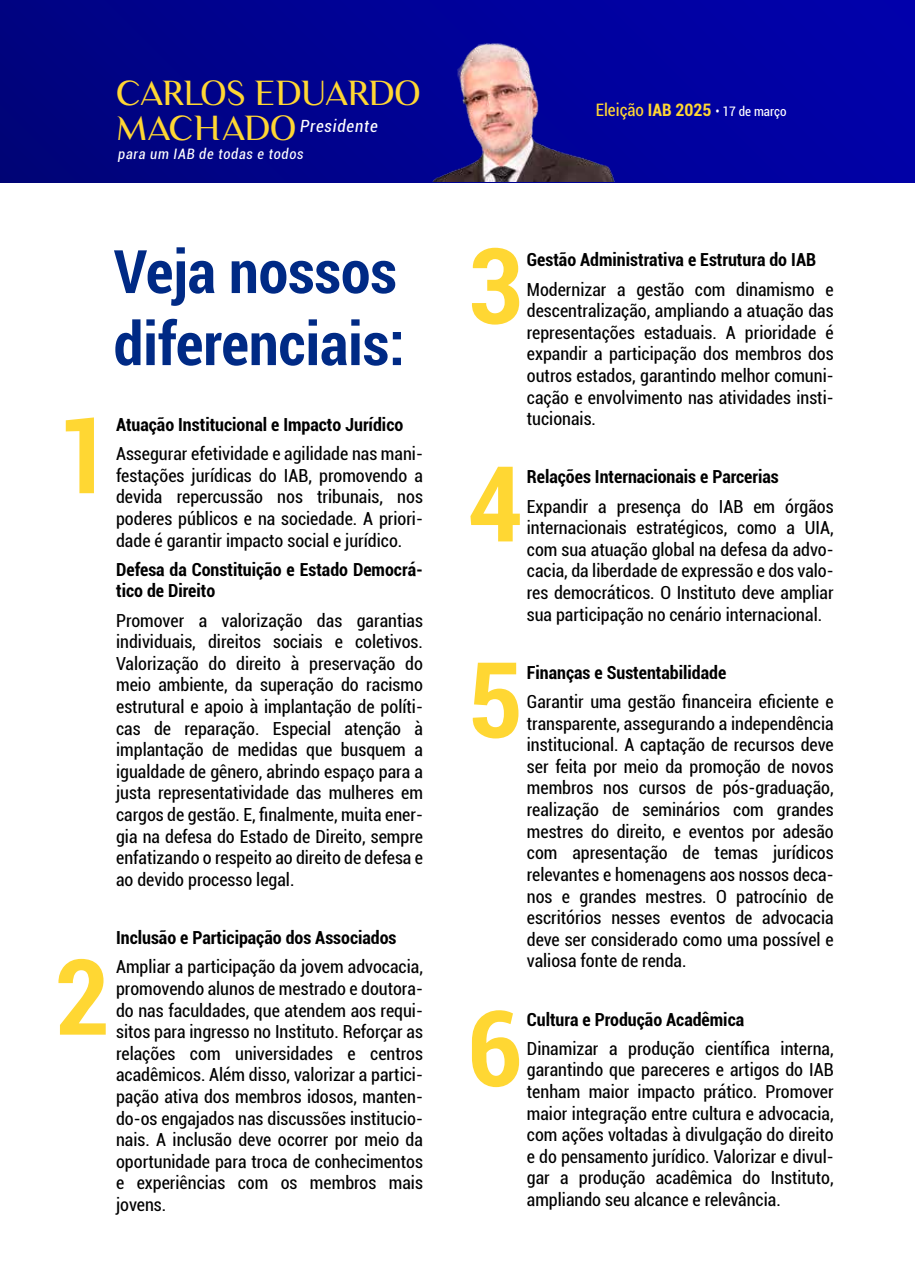
<style>
.page{position:relative;width:915px;height:1285px;background:#fff}
.page>*{position:absolute;margin:0;border:0;box-sizing:border-box;transform-origin:0 0}
.t1{font:700 condensed 105px/217.8px "Roboto";color:#ffd733}
.t2{font:700 condensed 60px/72px "Roboto";color:#002a85}
.t3{font:33.15px/35.8px "Luxia Display";letter-spacing:-.03em;color:#ffd733}
.t4{font:condensed 18px/21.6px "Roboto";color:#000;text-align:justify}
.t5{font:700 condensed 18px/21.6px "Roboto";color:#000}
.t6{font:italic condensed 16.8px "Roboto";letter-spacing:.05em;color:#fff}
.t7{font:italic condensed 14.4px "Roboto";letter-spacing:.05em;color:#fff}
.t8{font:condensed 13.05px "Roboto";color:#fff}
.s1{font-size:17.1px;color:#ffd733}
.s2{font-weight:700;font-size:17.1px;color:#ffd733}
</style>
<div class="page">
<div style="left:0;top:0;width:914px;height:183px;background:linear-gradient(to right,#00037e,#0100ad)"></div>
<img style="left:429px;top:33px;width:194px;height:149px">
<h3 class="t3" style="left:116px;top:74px;width:306px">CARLOS EDUARDO<br>MACHADO</h3>
<p class="t7" style="left:118px;top:144px;width:187px">para um IAB de todas e todos</p>
<p class="t6" style="left:300px;top:114px;width:79px">Presidente</p>
<h2 class="t2" style="left:114px;top:233px;width:292px">Veja nossos diferenciais:</h2>
<h1 class="t1" style="left:56px;top:343px;width:57px">1</h1>
<p class="t5" style="left:116px;top:413px;width:288px">Atuação Institucional e Impacto Jurídico</p>
<p class="t4" style="left:116px;top:442px;width:308px">Assegurar efetividade e agilidade nas mani&shy;festações jurídicas do IAB, promovendo a devida repercussão nos tribunais, nos poderes públicos e na sociedade. A priori&shy;dade é garantir impacto social e jurídico.</p>
<p class="t5" style="left:116px;top:558px;width:308px">Defesa da Constituição e Estado Democrá&shy;tico de Direito</p>
<p class="t4" style="left:116px;top:608px;width:308px">Promover a valorização das garantias individuais, direitos sociais e coletivos.<br>Valorização do direito à preservação do meio ambiente, da superação do racismo estrutural e apoio à implantação de políti&shy;cas de reparação. Especial atenção à implantação de medidas que busquem a igualdade de gênero, abrindo espaço para a justa representatividade das mulheres em cargos de gestão. E, finalmente, muita ener&shy;gia na defesa do Estado de Direito, sempre enfatizando o respeito ao direito de defesa e ao devido processo legal.</p>
<h1 class="t1" style="left:54px;top:884px;width:57px">2</h1>
<p class="t5" style="left:116px;top:926px;width:282px">Inclusão e Participação dos Associados</p>
<p class="t4" style="left:116px;top:955px;width:308px">Ampliar a participação da jovem advocacia, promovendo alunos de mestrado e doutora&shy;do nas faculdades, que atendem aos requi&shy;sitos para ingresso no Instituto. Reforçar as relações com universidades e centros acadêmicos. Além disso, valorizar a partici&shy;pação ativa dos membros idosos, manten&shy;do-os engajados nas discussões institucio&shy;nais. A inclusão deve ocorrer por meio da oportunidade para troca de conhecimentos e experiências com os membros mais jovens.</p>
<p class="t8" style="left:595px;top:102px;width:192px"><span class="s1">Eleição</span> <span class="s2">IAB 2025</span> • 17 de março</p>
<h1 class="t1" style="left:467px;top:173px;width:57px">3<br>4</h1>
<p class="t5" style="left:526px;top:248px;width:291px">Gestão Administrativa e Estrutura do IAB</p>
<p class="t4" style="left:526px;top:278px;width:308px">Modernizar a gestão com dinamismo e descentralização, ampliando a atuação das representações estaduais. A prioridade é expandir a participação dos membros dos outros estados, garantindo melhor comuni&shy;cação e envolvimento nas atividades insti&shy;tucionais.</p>
<p class="t5" style="left:526px;top:465px;width:253px">Relações Internacionais e Parcerias</p>
<p class="t4" style="left:526px;top:494px;width:308px">Expandir a presença do IAB em órgãos internacionais estratégicos, como a UIA, com sua atuação global na defesa da advo&shy;cacia, da liberdade de expressão e dos valo&shy;res democráticos. O Instituto deve ampliar sua participação no cenário internacional.</p>
<h1 class="t1" style="left:467px;top:587px;width:57px">5</h1>
<p class="t5" style="left:526px;top:661px;width:201px">Finanças e Sustentabilidade</p>
<p class="t4" style="left:526px;top:690px;width:308px">Garantir uma gestão financeira eficiente e transparente, assegurando a independência institucional. A captação de recursos deve ser feita por meio da promoção de novos membros nos cursos de pós-graduação, realização de seminários com grandes mestres do direito, e eventos por adesão com apresentação de temas jurídicos relevantes e homenagens aos nossos deca&shy;nos e grandes mestres. O patrocínio de escritórios nesses eventos de advocacia deve ser considerado como uma possível e valiosa fonte de renda.</p>
<h1 class="t1" style="left:467px;top:935px;width:57px">6</h1>
<p class="t5" style="left:526px;top:1007px;width:219px">Cultura e Produção Acadêmica</p>
<p class="t4" style="left:526px;top:1036px;width:308px">Dinamizar a produção científica interna, garantindo que pareceres e artigos do IAB tenham maior impacto prático. Promover maior integração entre cultura e advocacia, com ações voltadas à divulgação do direito e do pensamento jurídico. Valorizar e divul&shy;gar a produção acadêmica do Instituto, ampliando seu alcance e relevância.</p>
</div>
